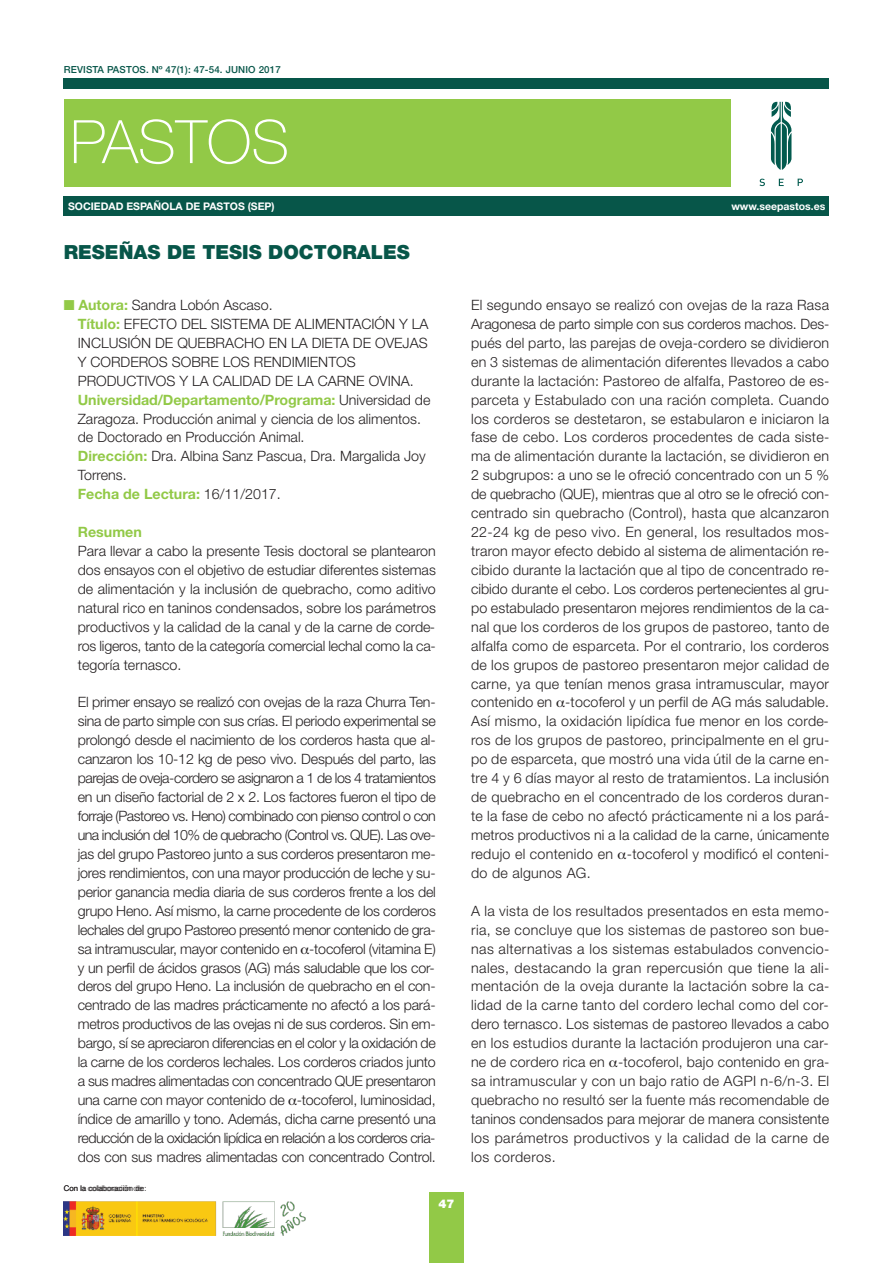
<style>
.page{position:relative;width:893px;height:1263px;background:#fff}
.page>*{position:absolute;margin:0;border:0;box-sizing:border-box;transform-origin:0 0}
.t1{font:100 60px "Helvetica Neue LT Std";color:#fff}
.t2{font:900 19.5px "Helvetica Neue LT Std";color:#075649}
.t3{font:300 14.25px/18.9px "Helvetica Neue LT Std";color:#231f20;text-align:justify}
.t4{font:700 14.25px "Helvetica Neue LT Std";color:#92c947}
.t5{font:900 12px "Helvetica Neue LT Std";color:#fff}
.t6{font:700 10.5px "Helvetica Neue LT Std";color:#fff}
.t7{font:500 9.75px "Helvetica Neue LT Std";letter-spacing:.015em;color:#075649}
.t8{font:7.8px "Helvetica";color:#231f20}
.s1{color:#92c947}
.s2{font-weight:700;color:#92c947}
.s3{font-family:"Helvetica Neue LT Std";font-weight:300}
</style>
<div class="page">
<div style="left:64px;top:79px;width:765px;height:5px;background:#075649"></div>
<div style="left:429px;top:1193px;width:34px;height:70px;background:#92c947"></div>
<img style="left:64px;top:1201px;width:241px;height:34px">
<div style="left:64px;top:84px;width:765px;height:5px;background:#075649"></div>
<div style="left:64px;top:196px;width:765px;height:20px;background:#075649"></div>
<svg style="left:771px;top:102px;width:20px;height:68px"></svg>
<svg style="left:759px;top:179px;width:6px;height:7px"></svg>
<svg style="left:779px;top:179px;width:5px;height:7px"></svg>
<svg style="left:798px;top:179px;width:5px;height:7px"></svg>
<div style="left:64px;top:99px;width:666px;height:88px;background:#92c947"></div>
<p class="t7" style="left:64px;top:66px;width:219px">REVISTA PASTOS. Nº 47(1): 47-54. JUNIO 2017</p>
<h1 class="t1" style="left:70px;top:120px;width:220px">PASTOS</h1>
<p class="t6" style="left:68px;top:202px;width:208px">SOCIEDAD ESPAÑOLA DE PASTOS (SEP)</p>
<p class="t6" style="left:731px;top:202px;width:96px">www.seepastos.es</p>
<h2 class="t2" style="left:64px;top:245px;width:348px">RESEÑAS DE TESIS DOCTORALES</h2>
<p class="t3" style="left:78px;top:297px;width:354px;text-align:left;text-indent:-14px"><span class="s1">■</span> <span class="s2">Autora:</span> Sandra Lobón Ascaso.<br><span class="s2">Título:</span> EFECTO DEL SISTEMA DE ALIMENTACIóN Y LA INCLUSIóN DE QUEBRACHO EN LA DIETA DE OVEJAS Y CORDEROS SOBRE LOS RENDIMIENTOS PRODUCTIVOS Y LA CALIDAD DE LA CARNE OVINA.<br><span class="s2">Universidad/Departamento/Programa:</span> Universidad de Zaragoza. Producción animal y ciencia de los alimentos. de Doctorado en Producción Animal.<br><span class="s2">Dirección:</span> Dra. Albina Sanz Pascua, Dra. Margalida Joy Torrens.<br><span class="s2">Fecha de Lectura:</span> 16/11/2017.</p>
<p class="t4" style="left:78px;top:527px;width:66px">Resumen</p>
<p class="t3" style="left:78px;top:543px;width:360px">Para llevar a cabo la presente Tesis doctoral se plantearon dos ensayos con el objetivo de estudiar diferentes sistemas de alimentación y la inclusión de quebracho, como aditivo natural rico en taninos condensados, sobre los parámetros productivos y la calidad de la canal y de la carne de corde&shy;ros ligeros, tanto de la categoría comercial lechal como la ca&shy;tegoría ternasco.</p>
<p class="t3" style="left:78px;top:694px;width:360px">El primer ensayo se realizó con ovejas de la raza Churra Ten&shy;sina de parto simple con sus crías. El periodo experimental se prolongó desde el nacimiento de los corderos hasta que al&shy;canzaron los 10-12 kg de peso vivo. Después del parto, las parejas de oveja-cordero se asignaron a 1 de los 4 tratamientos en un diseño factorial de 2 x 2. Los factores fueron el tipo de forraje (Pastoreo vs. Heno) combinado con pienso control o con una inclusión del 10% de quebracho (Control vs. QUE). Las ove&shy;jas del grupo Pastoreo junto a sus corderos presentaron me&shy;jores rendimientos, con una mayor producción de leche y su&shy;perior ganancia media diaria de sus corderos frente a los del grupo Heno. Así mismo, la carne procedente de los corderos lechales del grupo Pastoreo presentó menor contenido de gra&shy;sa intramuscular, mayor contenido en -tocoferol (vitamina E) y un perfil de ácidos grasos (AG) más saludable que los cor&shy;deros del grupo Heno. La inclusión de quebracho en el con&shy;centrado de las madres prácticamente no afectó a los pará&shy;metros productivos de las ovejas ni de sus corderos. Sin em&shy;bargo, sí se apreciaron diferencias en el color y la oxidación de la carne de los corderos lechales. Los corderos criados junto a sus madres alimentadas con concentrado QUE presentaron una carne con mayor contenido de -tocoferol, luminosidad, índice de amarillo y tono. Además, dicha carne presentó una reducción de la oxidación lipídica en relación a los corderos cria&shy;dos con sus madres alimentadas con concentrado Control.</p>
<p class="t8" style="left:64px;top:1184px;width:84px">C o n l a c o l<span class="s3">a</span>a<span class="s3">b</span>b<span class="s3">o</span>o<span class="s3">r</span>r<span class="s3">a</span>a<span class="s3">c</span>c<span class="s3">i ó</span>i ó<span class="s3">n</span>n <span class="s3">d</span>d<span class="s3">e</span>e<span class="s3">:</span>:</p>
<p class="t5" style="left:438px;top:1200px;width:18px">47</p>
<p class="t3" style="left:471px;top:297px;width:360px">El segundo ensayo se realizó con ovejas de la raza Rasa Aragonesa de parto simple con sus corderos machos. Des&shy;pués del parto, las parejas de oveja-cordero se dividieron en 3 sistemas de alimentación diferentes llevados a cabo durante la lactación: Pastoreo de alfalfa, Pastoreo de es&shy;parceta y Estabulado con una ración completa. Cuando los corderos se destetaron, se estabularon e iniciaron la fase de cebo. Los corderos procedentes de cada siste&shy;ma de alimentación durante la lactación, se dividieron en 2 subgrupos: a uno se le ofreció concentrado con un 5 % de quebracho (QUE), mientras que al otro se le ofreció con&shy;centrado sin quebracho (Control), hasta que alcanzaron 22-24 kg de peso vivo. En general, los resultados mos&shy;traron mayor efecto debido al sistema de alimentación re&shy;cibido durante la lactación que al tipo de concentrado re&shy;cibido durante el cebo. Los corderos pertenecientes al gru&shy;po estabulado presentaron mejores rendimientos de la ca&shy;nal que los corderos de los grupos de pastoreo, tanto de alfalfa como de esparceta. Por el contrario, los corderos de los grupos de pastoreo presentaron mejor calidad de carne, ya que tenían menos grasa intramuscular, mayor contenido en -tocoferol y un perfil de AG más saludable.<br>Así mismo, la oxidación lipídica fue menor en los corde&shy;ros de los grupos de pastoreo, principalmente en el gru&shy;po de esparceta, que mostró una vida útil de la carne en&shy;tre 4 y 6 días mayor al resto de tratamientos. La inclusión de quebracho en el concentrado de los corderos duran&shy;te la fase de cebo no afectó prácticamente ni a los pará&shy;metros productivos ni a la calidad de la carne, únicamente redujo el contenido en -tocoferol y modificó el conteni&shy;do de algunos AG.</p>
<p class="t3" style="left:471px;top:902px;width:360px">A la vista de los resultados presentados en esta memo&shy;ria, se concluye que los sistemas de pastoreo son bue&shy;nas alternativas a los sistemas estabulados convencio&shy;nales, destacando la gran repercusión que tiene la ali&shy;mentación de la oveja durante la lactación sobre la ca&shy;lidad de la carne tanto del cordero lechal como del cor&shy;dero ternasco. Los sistemas de pastoreo llevados a cabo en los estudios durante la lactación produjeron una car&shy;ne de cordero rica en -tocoferol, bajo contenido en gra&shy;sa intramuscular y con un bajo ratio de AGPI n-6/n-3. El quebracho no resultó ser la fuente más recomendable de taninos condensados para mejorar de manera consistente los parámetros productivos y la calidad de la carne de los corderos.</p>
</div>
